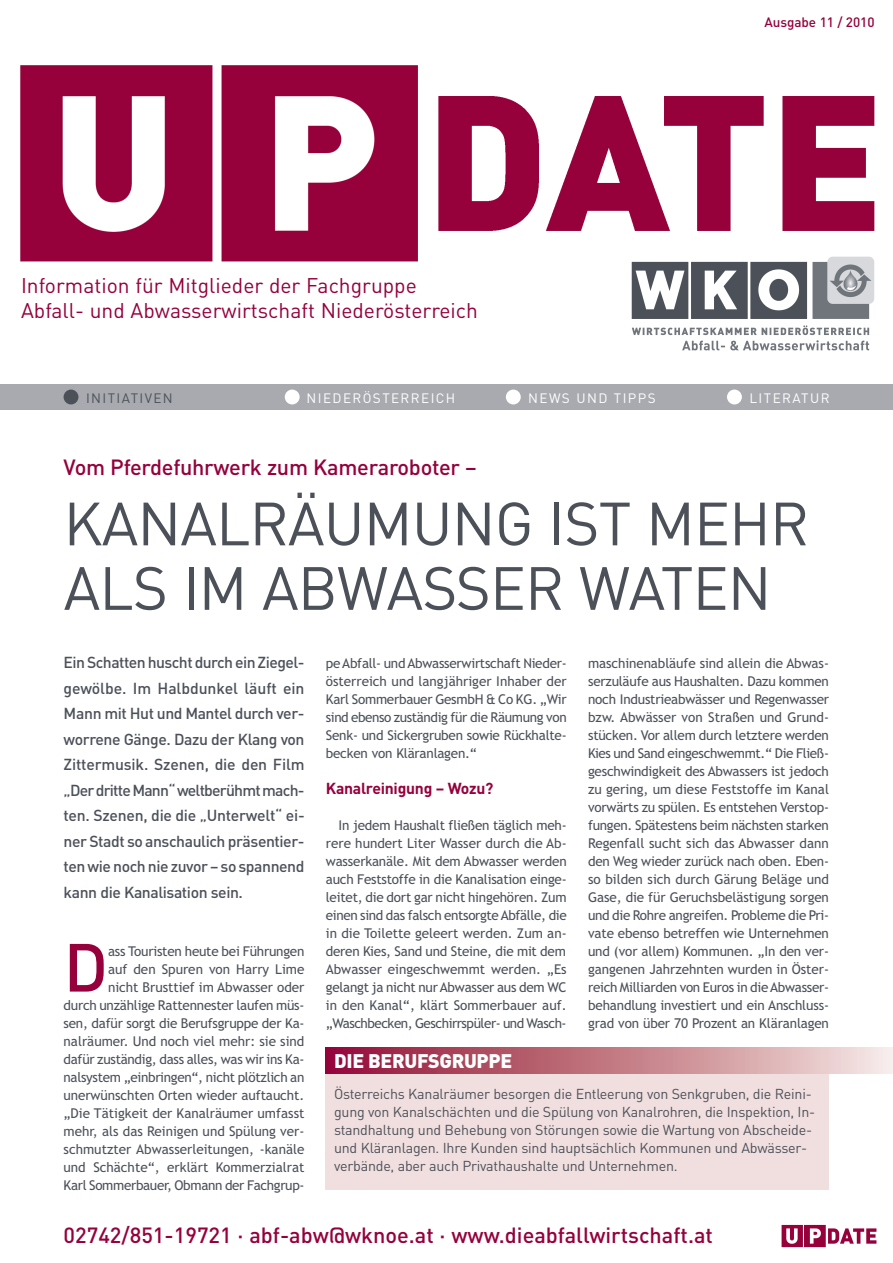
<style>
.page{position:relative;width:893px;height:1263px;background:#fff}
.page>*{position:absolute;margin:0;border:0;box-sizing:border-box;transform-origin:0 0}
.t1{font:66.9px "DIN Medium Alternate";color:#96013c}
.t2{font:60px/64.5px "DIN";letter-spacing:-.015em;color:#4c5159}
.t3{font:500 21.75px "DIN";color:#96013c}
.t4{font:21px/25.2px "DIN";color:#96013c}
.t5{font:900 19.5px "DIN";letter-spacing:-.015em;color:#fff}
.t6{font:500 15.75px/25.5px "DIN";letter-spacing:-.025em;color:#4c5159;text-align:justify}
.t7{font:700 15.75px "DIN";letter-spacing:-.015em;color:#96013c}
.t8{font:14.25px/18px "DIN";letter-spacing:-.015em;color:#4c5159}
.t9{font:13.5px/18px "Trebuchet MS";letter-spacing:-.01em;color:#4c5159;text-align:justify}
.t10{font:13.5px "DIN";letter-spacing:.105em;color:#fff}
.t11{font:500 13.5px "DIN";letter-spacing:-.005em;color:#96013c}
.t12{font:13.5px "DIN";letter-spacing:.105em;color:#4c5159}
</style>
<div class="page">
<img style="left:20px;top:65px;width:855px;height:197px">
<div style="left:0;top:384px;width:892px;height:26px;background:#a8aab0"></div>
<div style="left:64px;top:390px;width:14px;height:14px;background:#4c5159;border-radius:50%"></div>
<div style="left:285px;top:390px;width:15px;height:14px;background:#fff;border-radius:50%"></div>
<div style="left:506px;top:390px;width:15px;height:14px;background:#fff;border-radius:50%"></div>
<div style="left:727px;top:390px;width:15px;height:14px;background:#fff;border-radius:50%"></div>
<div style="left:326px;top:1069px;width:503px;height:121px;background:#f1dfdf"></div>
<div style="left:326px;top:1048px;width:566px;height:25px;background:linear-gradient(to right,#920c31,#f4e6de)"></div>
<img style="left:781px;top:1224px;width:96px;height:24px">
<div style="left:619px;top:254px;width:273px;height:102px;background:#fff"></div>
<img style="left:631px;top:256px;width:243px;height:95px">
<h3 class="t4" style="left:21px;top:275px;width:458px">Information für Mitglieder der Fachgruppe<br>Abfall- und Abwasserwirtschaft Niederösterreich</h3>
<p class="t11" style="left:764px;top:17px;width:111px">Ausgabe 11 / 2010</p>
<p class="t12" style="left:86px;top:393px;width:88px">INITIATIVEN</p>
<p class="t10" style="left:306px;top:393px;width:150px">NIEDERÖSTERREICH</p>
<p class="t10" style="left:528px;top:393px;width:129px">NEWS UND TIPPS</p>
<p class="t10" style="left:749px;top:393px;width:82px">LITERATUR</p>
<h3 class="t3" style="left:64px;top:459px;width:415px">Vom Pferdefuhrwerk zum Kameraroboter –</h3>
<h2 class="t2" style="left:64px;top:499px;width:747px">KANALRÄUMUNG IST MEHR<br>ALS IM ABWASSER WATEN</h2>
<p class="t6" style="left:64px;top:652px;width:243px">Ein Schatten huscht durch ein Ziegel&shy;gewölbe. Im Halbdunkel läuft ein Mann mit Hut und Mantel durch ver&shy;worrene Gänge. Dazu der Klang von Zittermusik. Szenen, die den Film „Der dritte Mann“ weltberühmt mach&shy;ten. Szenen, die die „Unterwelt“ ei&shy;ner Stadt so anschaulich präsentier&shy;ten wie noch nie zuvor – so spannend kann die Kanalisation sein.</p>
<h1 class="t1" style="left:64px;top:944px;width:46px">D</h1>
<p class="t9" style="left:64px;top:943px;width:242px;text-align:right">ass Touristen heute bei Führungen<br>auf den Spuren von Harry Lime<br>nicht Brusttief im Abwasser oder<br>durch unzählige Rattennester laufen müs&shy;sen, dafür sorgt die Berufsgruppe der Ka&shy;nalräumer. Und noch viel mehr: sie sind dafür zuständig, dass alles, was wir ins Ka&shy;nalsystem „einbringen“, nicht plötzlich an unerwünschten Orten wieder auftaucht. „Die Tätigkeit der Kanalräumer umfasst mehr, als das Reinigen und Spülung ver&shy;schmutzter Abwasserleitungen, -kanäle und Schächte“, erklärt Kommerzialrat Karl Sommerbauer, Obmann der Fachgrup-</p>
<p class="t9" style="left:326px;top:655px;width:242px">pe Abfall- und Abwasserwirtschaft Nieder&shy;österreich und langjähriger Inhaber der Karl Sommerbauer GesmbH &amp; Co KG. „Wir sind ebenso zustän dig für die Räumung von Senk- und Sickergruben sowie Rückhalte&shy;becken von Kläranlagen.“</p>
<p class="t7" style="left:326px;top:782px;width:169px">Kanalreinigung – Wozu?</p>
<p class="t9" style="left:326px;top:817px;width:242px;text-indent:13px">In jedem Haushalt fließen täglich meh&shy;rere hundert Liter Wasser durch die Ab&shy;wasserkanäle. Mit dem Abwasser werden auch Feststoffe in die Kanalisation einge&shy;leitet, die dort gar nicht hingehören. Zum einen sind das falsch entsorgte Abfälle, die in die Toilette geleert werden. Zum an&shy;deren Kies, Sand und Steine, die mit dem Abwasser eingeschwemmt werden. „Es gelangt ja nicht nur Abwasser aus dem WC in den Kanal“, klärt Sommerbauer auf. „Waschbecken, Geschirrspüler- und Wasch-</p>
<h3 class="t5" style="left:334px;top:1054px;width:180px">DIE BERUFSGRUPPE</h3>
<p class="t9" style="left:588px;top:655px;width:242px">maschinenabläufe sind allein die Abwas&shy;serzuläufe aus Haushalten. Dazu kommen noch Industrieabwässer und Regenwasser bzw. Abwässer von Straßen und Grund&shy;stücken. Vor allem durch letztere werden Kies und Sand eingeschwemmt.“ Die Fließ&shy;geschwindigkeit des Abwassers ist jedoch zu gering, um diese Feststoffe im Kanal vorwärts zu spülen. Es entstehen Verstop&shy;fungen. Spätestens beim nächsten starken Regenfall sucht sich das Abwasser dann den Weg wieder zurück nach oben. Eben&shy;so bilden sich durch Gärung Beläge und Gase, die für Geruchsbelästigung sorgen und die Rohre angreifen. Probleme die Pri&shy;vate ebenso betreffen wie Unternehmen und (vor allem) Kommunen. „In den ver&shy;gangenen Jahrzehnten wurden in Öster&shy;reich Milliarden von Euros in die Abwasser&shy;behandlung investiert und ein Anschluss&shy;grad von über 70 Prozent an Kläranlagen</p>
<p class="t8" style="left:334px;top:1087px;width:483px">Österreichs Kanalräumer besorgen die Entleerung von Senkgruben, die Reini&shy;gung von Kanalschächten und die Spülung von Kanalrohren, die Inspektion, In&shy;standhaltung und Behebung von Störungen sowie die Wartung von Abscheide&shy;und Kläranlagen. Ihre Kunden sind hauptsächlich Kommunen und Abwässer&shy;verbände, aber auch Privathaushalte und Unternehmen.</p>
<h3 class="t3" style="left:64px;top:1228px;width:651px">02742/851-19721 · abf-abw@wknoe.at · www.dieabfallwirtschaft.at</h3>
</div>
